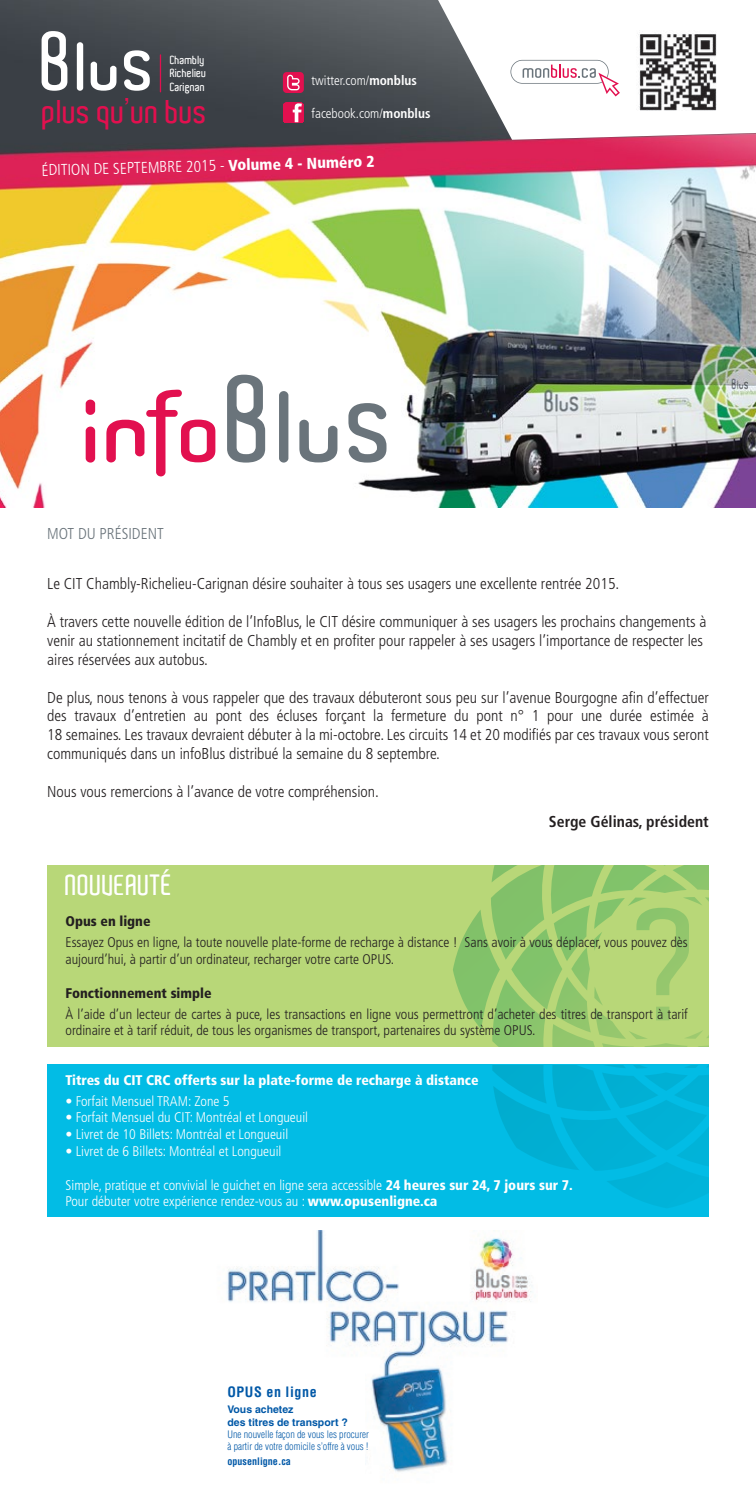
<style>
.page{position:relative;width:756px;height:1512px;background:#fff}
.page>*{position:absolute;margin:0;border:0;box-sizing:border-box;transform-origin:0 0}
.t1{font:600 32.02px "Aldo";color:#e2104f}
.t2{font:600 28px "Aldo";color:#fff}
.t3{font:300 condensed 15.75px/18.9px "Frutiger";color:#231f20}
.t4{font:300 condensed 15.75px "Frutiger";color:#fff}
.t5{font:700 condensed 15.75px "Frutiger";color:#231f20}
.t6{font:300 condensed 15.75px "Frutiger";color:#6a747b}
.t7{font:300 condensed 14px/16.8px "Frutiger";color:#231f20}
.t8{font:300 condensed 14px/16.8px "Frutiger";color:#fff}
.t9{font:900 condensed 14px "Frutiger";color:#fff}
.t10{font:900 condensed 14px "Frutiger";color:#231f20}
.t11{font:700 condensed 14px "Helvetica";letter-spacing:.04em;color:#0158a7}
.t12{font:300 condensed 13.3px "Frutiger";color:#fff}
.t13{font:600 11.38px/13.7px "Aldo";color:#fff}
.t14{font:700 10.5px/12.6px "Helvetica";color:#0158a7}
.t15{font:300 condensed 10.15px/12.1px "Helvetica";color:#0158a7}
.t16{font:700 condensed 10.15px "Helvetica";color:#0158a7}
.s1{font-weight:700}
.s2{font-weight:900}
</style>
<div class="page">
<div style="left:47px;top:866px;width:662px;height:181px;background:#b8d778"></div>
<div style="left:47px;top:1065px;width:662px;height:152px;background:#02bce5"></div>
<img style="left:0;top:0;width:756px;height:508px">
<div style="left:283px;top:72px;width:21px;height:21px;background:#e2104f;border-radius:4px"></div>
<svg style="left:287px;top:75px;width:13px;height:15px"></svg>
<svg style="left:438px;top:0;width:318px;height:140px"></svg>
<svg style="left:42px;top:31px;width:25px;height:60px"></svg>
<svg style="left:91px;top:62px;width:25px;height:29px"></svg>
<div style="left:77px;top:42px;width:6px;height:49px;background:#fff;border-radius:3px"></div>
<svg style="left:124px;top:50px;width:26px;height:41px"></svg>
<hr style="left:160px;top:54px;width:1px;height:38px;background:#e2104f">
<svg style="left:227px;top:375px;width:38px;height:88px"></svg>
<svg style="left:299px;top:420px;width:38px;height:42px"></svg>
<div style="left:279px;top:391px;width:9px;height:72px;background:#6a747b;border-radius:4px"></div>
<svg style="left:348px;top:403px;width:38px;height:60px"></svg>
<div style="left:86px;top:427px;width:9px;height:36px;background:#e2104f;border-radius:4px"></div>
<svg style="left:86px;top:400px;width:9px;height:15px"></svg>
<svg style="left:106px;top:390px;width:109px;height:86px"></svg>
<img style="left:628px;top:23px;width:99px;height:99px">
<svg style="left:283px;top:102px;width:21px;height:22px"></svg>
<svg style="left:453px;top:866px;width:256px;height:181px"></svg>
<svg style="left:492px;top:1066px;width:217px;height:142px"></svg>
<img style="left:227px;top:1231px;width:305px;height:241px">
<div style="left:206px;top:1368px;width:159px;height:139px;background:#fff"></div>
<p class="t13" style="left:170px;top:53px;width:38px">Chambly<br>Richelieu<br>Carignan</p>
<p class="t12" style="left:312px;top:72px;width:107px">twitter.com/<span class="s1">monblus</span></p>
<h1 class="t1" style="left:42px;top:93px;width:167px">plus qu’un bus</h1>
<p class="t12" style="left:312px;top:106px;width:120px">facebook.com/<span class="s1">monblus</span></p>
<p class="t4" style="left:41px;top:162px;width:335px;rotate:-2deg">ÉDITION DE SEPTEMBRE 2015 - <span class="s2">Volume 4 - Numéro 2</span></p>
<p class="t6" style="left:47px;top:524px;width:118px">MOT DU PRÉSIDENT</p>
<p class="t3" style="left:47px;top:575px;width:574px">Le CIT Chambly-Richelieu-Carignan désire souhaiter à tous ses usagers une excellente rentrée 2015.</p>
<p class="t3" style="left:47px;top:612px;width:661px">À travers cette nouvelle édition de l’InfoBlus, le CIT désire communiquer à ses usagers les prochains changements à venir au stationnement incitatif de Chambly et en profiter pour rappeler à ses usagers l’importance de respecter les aires réservées aux autobus.</p>
<p class="t3" style="left:47px;top:688px;width:663px;text-align:justify">De plus, nous tenons à vous rappeler que des travaux débuteront sous peu sur l’avenue Bourgogne afin d’effectuer des travaux d’entretien au pont des écluses forçant la fermeture du pont n° 1 pour une durée estimée à 18 semaines. Les travaux devraient débuter à la mi-octobre. Les circuits 14 et 20 modifiés par ces travaux vous seront communiqués dans un infoBlus distribué la semaine du 8 septembre.</p>
<p class="t3" style="left:47px;top:782px;width:333px">Nous vous remercions à l’avance de votre compréhension.</p>
<p class="t5" style="left:549px;top:812px;width:161px">Serge Gélinas, président</p>
<h2 class="t2" style="left:66px;top:870px;width:109px">NOUVEAUTÉ</h2>
<p class="t10" style="left:66px;top:913px;width:87px">Opus en ligne</p>
<p class="t7" style="left:66px;top:934px;width:624px">Essayez Opus en ligne, la toute nouvelle plate-forme de recharge à distance ! Sans avoir à vous déplacer, vous pouvez dès aujourd’hui, à partir d’un ordinateur, recharger votre carte OPUS.</p>
<p class="t10" style="left:66px;top:984px;width:148px">Fonctionnement simple</p>
<p class="t7" style="left:66px;top:1006px;width:624px">À l’aide d’un lecteur de cartes à puce, les transactions en ligne vous permettront d’acheter des titres de transport à tarif ordinaire et à tarif réduit, de tous les organismes de transport, partenaires du système OPUS.</p>
<p class="t9" style="left:66px;top:1072px;width:415px">Titres du CIT CRC offerts sur la plate-forme de recharge à distance</p>
<p class="t8" style="left:66px;top:1093px;width:166px">• Forfait Mensuel TRAM: Zone 5</p>
<p class="t8" style="left:66px;top:1109px;width:244px">• Forfait Mensuel du CIT: Montréal et Longueuil</p>
<p class="t8" style="left:66px;top:1126px;width:224px">• Livret de 10 Billets: Montréal et Longueuil</p>
<p class="t8" style="left:66px;top:1143px;width:217px">• Livret de 6 Billets: Montréal et Longueuil</p>
<p class="t8" style="left:66px;top:1177px;width:509px">Simple, pratique et convivial le guichet en ligne sera accessible <span class="s2">24 heures sur 24, 7 jours sur 7.<br></span>Pour débuter votre expérience rendez-vous au : <span class="s2">www.opusenligne.ca</span></p>
<p class="t11" style="left:227px;top:1384px;width:91px">OPUS en ligne</p>
<p class="t14" style="left:227px;top:1403px;width:122px">Vous achetez<br>des titres de transport ?</p>
<p class="t15" style="left:227px;top:1428px;width:143px">Une nouvelle façon de vous les procurer à partir de votre domicile s’offre à vous !</p>
<p class="t16" style="left:227px;top:1455px;width:65px">opusenligne.ca</p>
</div>
